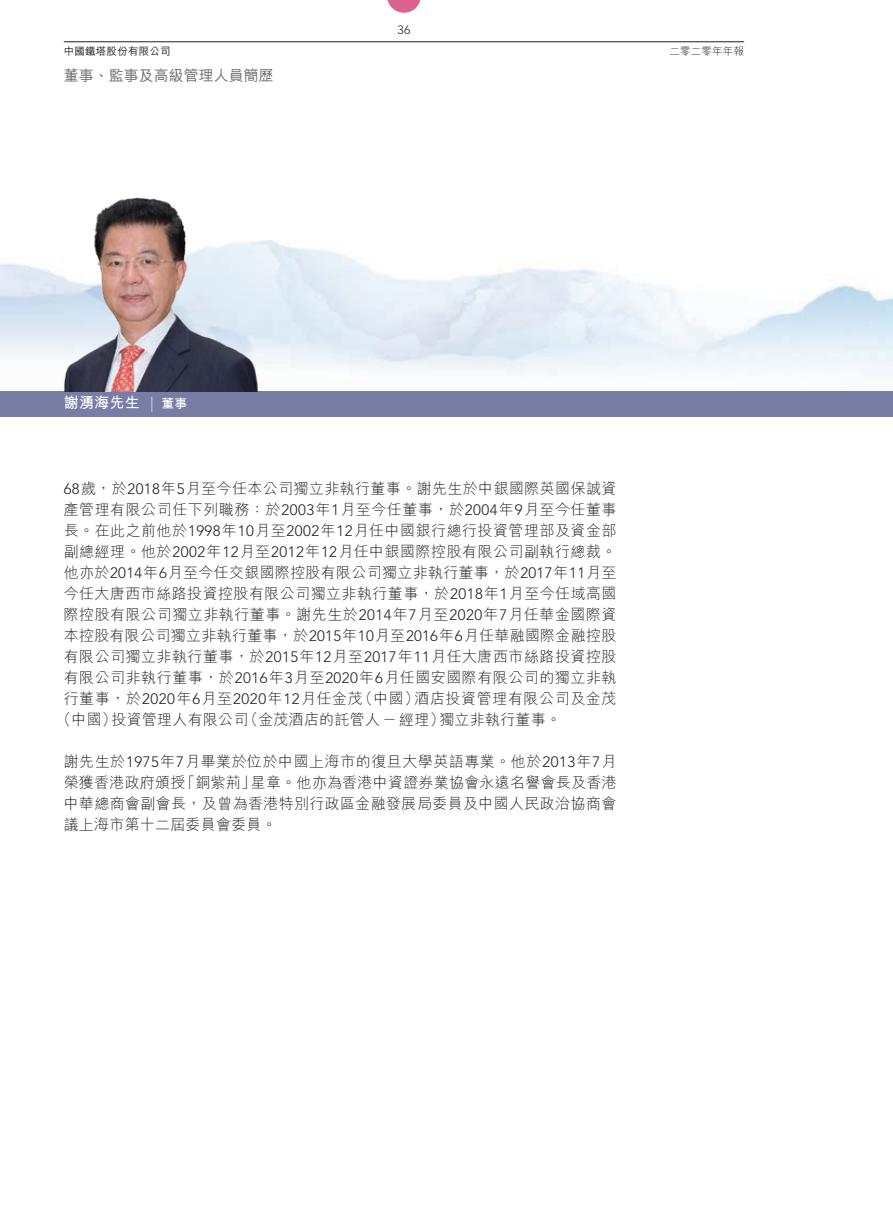
<style>
.page{position:relative;width:893px;height:1212px;background:#fff}
.page>*{position:absolute;margin:0;border:0;box-sizing:border-box;transform-origin:0 0}
.t1{font:300 15px/21px "M Hei HK";letter-spacing:.03em;color:#231f20;text-align:justify}
.t2{font:500 15px "M Hei HK";color:#6c6d70}
.t3{font:700 15px "M Hei HK";letter-spacing:.02em;color:#fff}
.t4{font:300 12px "Avenir LT Std";color:#231f20}
.t5{font:500 10.5px "M Hei HK";letter-spacing:.02em;color:#231f20}
.t6{font:300 10.5px "M Hei HK";letter-spacing:.02em;color:#231f20}
.s1{font-size:12.75px}
.s2{font-family:"Avenir LT Std"}
</style>
<div class="page">
<div style="left:0;top:391px;width:893px;height:26px;background:#787da6"></div>
<svg style="left:387px;top:0;width:34px;height:13px"></svg>
<hr style="left:64px;top:42px;width:680px;height:1px;background:#231f20">
<img style="left:56px;top:197px;width:213px;height:194px">
<p class="t4" style="left:398px;top:23px;width:14px">36</p>
<p class="t5" style="left:64px;top:44px;width:108px">中國鐵塔股份有限公司</p>
<p class="t6" style="left:669px;top:46px;width:76px">二零二零年年報</p>
<p class="t2" style="left:64px;top:65px;width:211px">董事、監事及高級管理人員簡歷</p>
<p class="t3" style="left:64px;top:392px;width:125px">謝湧海先生 ︱<span class="s1">董事</span></p>
<p class="t1" style="left:64px;top:478px;width:554px"><span class="s2">68</span>歲，於<span class="s2">2018</span>年<span class="s2">5</span>月至今任本公司獨立非執行董事。謝先生於中銀國際英國保誠資</p>
<p class="t1" style="left:64px;top:499px;width:554px">產管理有限公司任下列職務：於<span class="s2">2003</span>年<span class="s2">1</span>月至今任董事，於<span class="s2">2004</span>年<span class="s2">9</span>月至今任董事</p>
<p class="t1" style="left:64px;top:520px;width:554px">長。在此之前他於<span class="s2">1998</span>年<span class="s2">10</span>月至<span class="s2">2002</span>年<span class="s2">12</span>月任中國銀行總行投資管理部及資金部</p>
<p class="t1" style="left:64px;top:541px;width:554px">副總經理。他於<span class="s2">2002</span>年<span class="s2">12</span>月至<span class="s2">2012</span>年<span class="s2">12</span>月任中銀國際控股有限公司副執行總裁。</p>
<p class="t1" style="left:64px;top:562px;width:554px">他亦於<span class="s2">2014</span>年<span class="s2">6</span>月至今任交銀國際控股有限公司獨立非執行董事，於<span class="s2">2017</span>年<span class="s2">11</span>月至</p>
<p class="t1" style="left:64px;top:583px;width:554px">今任大唐西市絲路投資控股有限公司獨立非執行董事，於<span class="s2">2018</span>年<span class="s2">1</span>月至今任域高國</p>
<p class="t1" style="left:64px;top:604px;width:554px">際控股有限公司獨立非執行董事。謝先生於<span class="s2">2014</span>年<span class="s2">7</span>月至<span class="s2">2020</span>年<span class="s2">7</span>月任華金國際資</p>
<p class="t1" style="left:64px;top:625px;width:554px">本控股有限公司獨立非執行董事，於<span class="s2">2015</span>年<span class="s2">10</span>月至<span class="s2">2016</span>年<span class="s2">6</span>月任華融國際金融控股</p>
<p class="t1" style="left:64px;top:646px;width:554px">有限公司獨立非執行董事，於<span class="s2">2015</span>年<span class="s2">12</span>月至<span class="s2">2017</span>年<span class="s2">11</span>月任大唐西市絲路投資控股</p>
<p class="t1" style="left:64px;top:667px;width:554px">有限公司非執行董事，於<span class="s2">2016</span>年<span class="s2">3</span>月至<span class="s2">2020</span>年<span class="s2">6</span>月任國安國際有限公司的獨立非執</p>
<p class="t1" style="left:64px;top:688px;width:554px">行董事，於<span class="s2">2020</span>年<span class="s2">6</span>月至<span class="s2">2020</span>年<span class="s2">12</span>月任金茂（中國）酒店投資管理有限公司及金茂</p>
<p class="t1" style="left:56px;top:709px;width:506px">（中國）投資管理人有限公司（金茂酒店的託管人－經理）獨立非執行董事。</p>
<p class="t1" style="left:64px;top:751px;width:554px">謝先生於<span class="s2">1975</span>年<span class="s2">7</span>月畢業於位於中國上海市的復旦大學英語專業。他於<span class="s2">2013</span>年<span class="s2">7</span>月榮獲香港政府頒授「銅紫荊」星章。他亦為香港中資證券業協會永遠名譽會長及香港中華總商會副會長，及曾為香港特別行政區金融發展局委員及中國人民政治協商會議上海市第十二屆委員會委員。</p>
</div>
